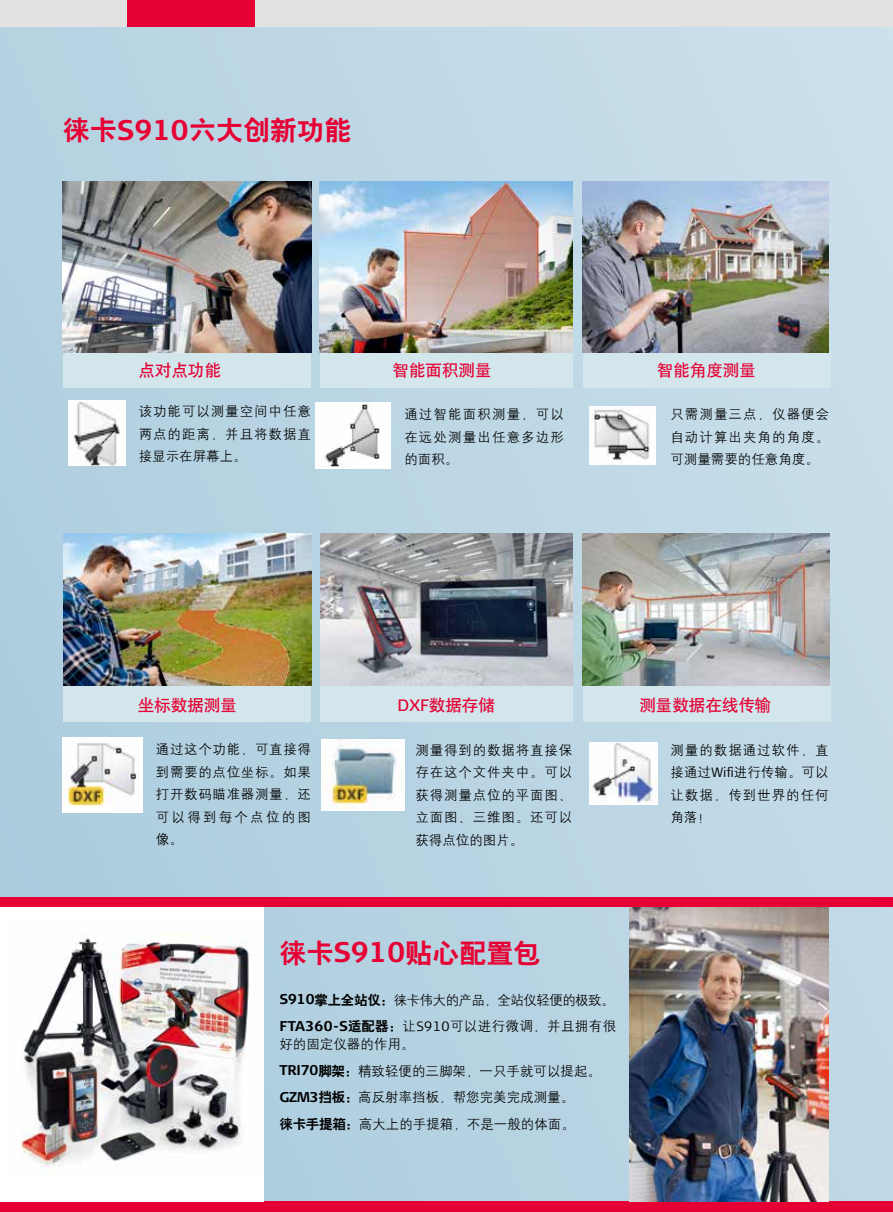
<style>
.page{position:relative;width:893px;height:1212px;background:#fff}
.page>*{position:absolute;margin:0;border:0;box-sizing:border-box;transform-origin:0 0}
.t1{font:27px "H Yb 2 gj";color:#e60033}
.t2{font:16.5px "H Yb 1 gj";color:#e60033}
.t3{font:13.5px/22.5px "H Yg 2 gj";letter-spacing:.05em;color:#000;text-align:justify}
.t4{font:13.5px/26.5px "H Yg 2 gj";color:#000}
.t5{font:13.5px/26.5px "H Yg 2 gj";letter-spacing:-.04em;color:#000}
.s1{font-family:"Signa Column";font-weight:700;font-size:28.35px}
.s2{font-family:"Signa Column"}
.s3{font-family:"Signa Column";font-weight:300}
.s4{font-family:"Signa Column";font-weight:700;font-size:14.1px}
.s5{font-family:"H Yb 2 gj"}
</style>
<div class="page">
<div style="left:0;top:0;width:893px;height:1212px;background:linear-gradient(to right,#b0cedf,#c7dde9)"></div>
<div style="left:0;top:897px;width:473px;height:10px;background:#e60033"></div>
<div style="left:320px;top:686px;width:252px;height:36px;background:#d2e6ec"></div>
<div style="left:584px;top:686px;width:247px;height:36px;background:#d2e6ec"></div>
<div style="left:64px;top:686px;width:247px;height:36px;background:#d2e6ec"></div>
<div style="left:320px;top:352px;width:252px;height:36px;background:#d2e6ec"></div>
<div style="left:584px;top:352px;width:247px;height:36px;background:#d2e6ec"></div>
<div style="left:473px;top:897px;width:420px;height:10px;background:#e60033"></div>
<div style="left:0;top:1202px;width:893px;height:10px;background:#e60033"></div>
<div style="left:0;top:0;width:893px;height:26px;background:#e2e2e3"></div>
<div style="left:128px;top:0;width:127px;height:26px;background:#e60033"></div>
<div style="left:64px;top:352px;width:247px;height:36px;background:#d2e6ec"></div>
<img style="left:316px;top:403px;width:75px;height:66px">
<img style="left:590px;top:742px;width:67px;height:62px">
<img style="left:62px;top:181px;width:249px;height:171px">
<img style="left:320px;top:533px;width:253px;height:153px">
<img style="left:582px;top:181px;width:247px;height:171px">
<img style="left:64px;top:533px;width:247px;height:153px">
<img style="left:582px;top:533px;width:247px;height:153px">
<img style="left:69px;top:401px;width:57px;height:64px">
<img style="left:320px;top:181px;width:252px;height:171px">
<img style="left:322px;top:739px;width:82px;height:71px">
<img style="left:630px;top:907px;width:199px;height:295px">
<div style="left:0;top:907px;width:264px;height:295px;background:#fff"></div>
<img style="left:21px;top:934px;width:230px;height:233px">
<img style="left:590px;top:407px;width:66px;height:58px">
<div style="left:62px;top:737px;width:81px;height:76px;background:#fff"></div>
<img style="left:62px;top:742px;width:77px;height:65px">
<h1 class="t1" style="left:63px;top:117px;width:290px">徕卡<span class="s1">S910</span>六大创新功能</h1>
<p class="t2" style="left:139px;top:361px;width:84px">点对点功能</p>
<p class="t3" style="left:139px;top:400px;width:174px">该功能可以测量空间中任意两点的距离，并且将数据直接显示在屏幕上。</p>
<p class="t2" style="left:393px;top:361px;width:100px">智能面积测量</p>
<p class="t3" style="left:404px;top:403px;width:161px">通过智能面积测量，可以在远处测量出任意多边形的面积。</p>
<p class="t2" style="left:657px;top:361px;width:100px">智能角度测量</p>
<p class="t3" style="left:670px;top:403px;width:160px">只需测量三点，仪器便会自动计算出夹角的角度。可测量需要的任意角度。</p>
<p class="t2" style="left:138px;top:697px;width:101px">坐标数据测量</p>
<p class="t3" style="left:156px;top:738px;width:157px">通过这个功能，可直接得到需要的点位坐标。如果打开数码瞄准器测量，还可以得到每个点位的图像。</p>
<p class="t2" style="left:398px;top:697px;width:99px"><span class="s2">DXF</span>数据存储</p>
<p class="t3" style="left:415px;top:738px;width:158px">测量得到的数据将直接保存在这个文件夹中。可以获得测量点位的平面图、立面图、三维图。还可以获得点位的图片。</p>
<p class="t2" style="left:639px;top:697px;width:133px">测量数据在线传输</p>
<p class="t3" style="left:670px;top:738px;width:160px">测量的数据通过软件，直接通过<span class="s3">Wifi</span>进行传输。可以让数据，传到世界的任何角落！</p>
<h1 class="t1" style="left:279px;top:939px;width:263px">徕卡<span class="s1">S910</span>贴心配置包</h1>
<p class="t5" style="left:279px;top:986px;width:338px"><span class="s4">S910</span><span class="s5">掌上全站仪：</span>徕卡伟大的产品，全站仪轻便的极致。<br><span class="s4">FTA360-S</span><span class="s5">适配器：</span>让<span class="s3">S910</span>可以进行微调，并且拥有很</p>
<p class="t4" style="left:279px;top:1031px;width:323px">好的固定仪器的作用。<br><span class="s4">TRI70</span><span class="s5">脚架：</span>精致轻便的三脚架，一只手就可以提起。<br><span class="s4">GZM3</span><span class="s5">挡板：</span>高反射率挡板，帮您完美完成测量。<br><span class="s5">徕卡手提箱：</span>高大上的手提箱，不是一般的体面。</p>
</div>
